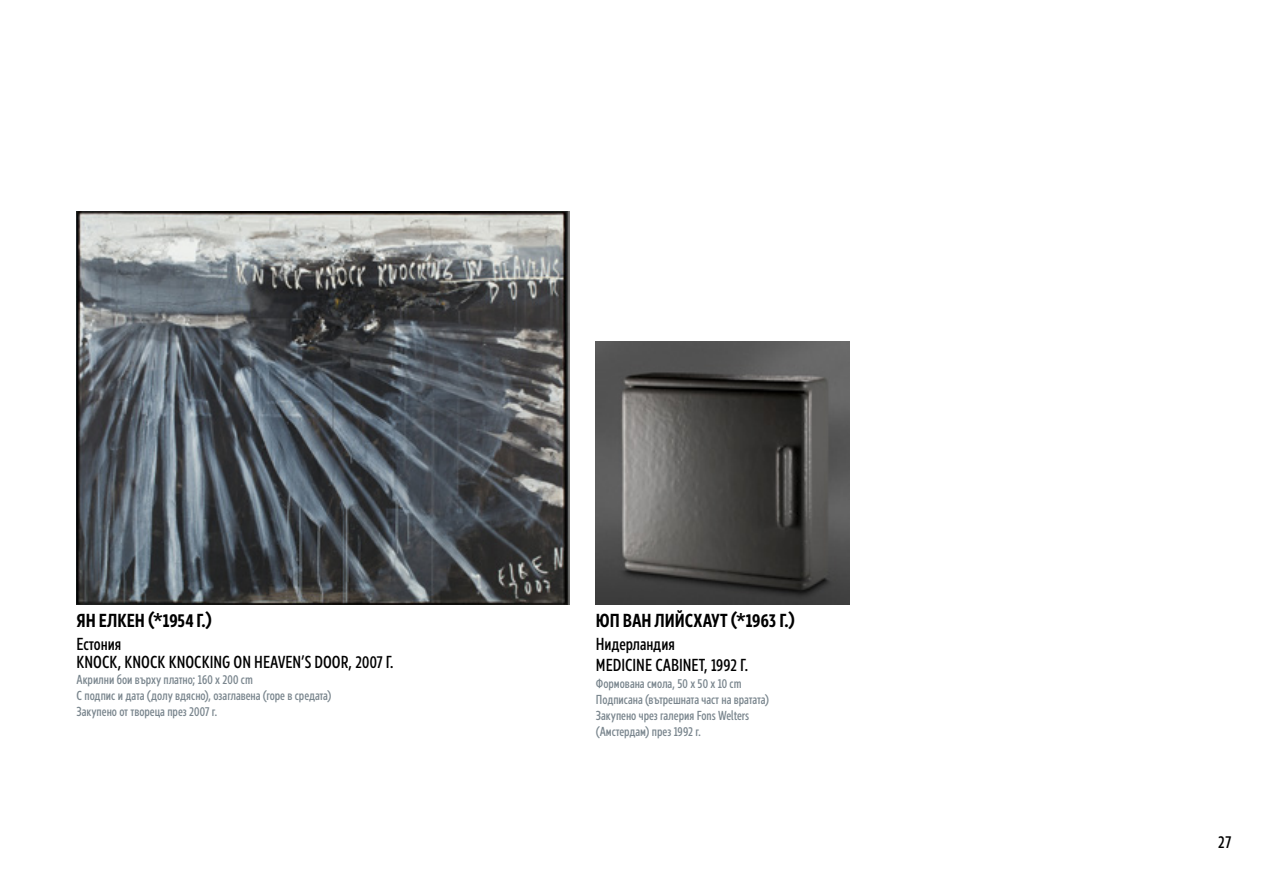
<style>
.page{position:relative;width:1263px;height:893px;background:#fff}
.page>*{position:absolute;margin:0;border:0;box-sizing:border-box;transform-origin:0 0}
.t1{font:700 19.5px "Europea Narrow";color:#000}
.t2{font:500 18px/18px "Europea Narrow";color:#000}
.t3{font:500 13.5px/16.2px "Europea Narrow";color:#7a868e}
</style>
<div class="page">
<img style="left:77px;top:211px;width:492px;height:393px">
<img style="left:596px;top:341px;width:253px;height:263px">
<h1 class="t1" style="left:77px;top:606px;width:137px">ЯН ЕЛКЕН (*1954 Г.)</h1>
<h2 class="t2" style="left:77px;top:633px;width:319px">Естония<br>KNOCK, KNOCK KNOCKING ON HEAVEN’S DOOR, 2007 Г.</h2>
<p class="t3" style="left:77px;top:670px;width:256px">Акрилни бои върху платно; 160 x 200 cm<br>С подпис и дата (долу вдясно), озаглавена (горе в средата)<br>Закупено от твореца през 2007 г.</p>
<h1 class="t1" style="left:596px;top:606px;width:201px">ЮП ВАН ЛИЙСХАУТ (*1963 Г.)</h1>
<h2 class="t2" style="left:596px;top:631px;width:154px;line-height:21.6px">Нидерландия<br>MEDICINE CABINET, 1992 Г.</h2>
<p class="t3" style="left:596px;top:674px;width:175px">Формована смола, 50 x 50 x 10 cm<br>Подписана (вътрешната част на вратата)<br>Закупено чрез галерия Fons Welters (Амстердам) през 1992 г.</p>
<h2 class="t2" style="left:1218px;top:831px;width:15px">27</h2>
</div>
